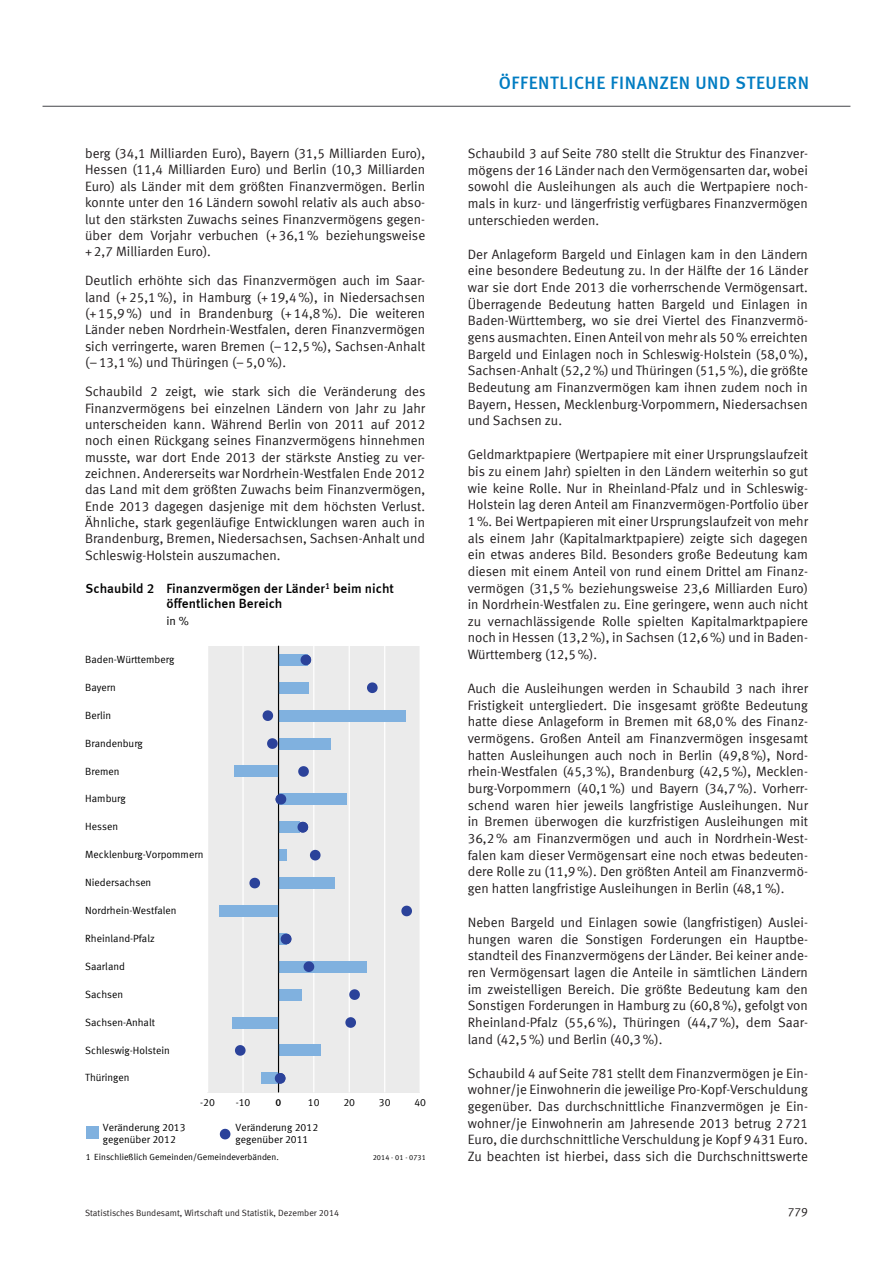
<style>
.page{position:relative;width:893px;height:1263px;background:#fff}
.page>*{position:absolute;margin:0;border:0;box-sizing:border-box;transform-origin:0 0}
.t1{font:18px "Meta Medium LF";letter-spacing:.03em;color:#007cc2}
.Grundtext__9_p{font:13.5px/16.6px "Meta Normal LF";letter-spacing:.005em;color:#231f20;text-align:justify}
.t2{font:700 13.35px "Meta Normal LF";color:#000}
.t3{font:12px "Meta Normal LF";color:#231f20}
.t4{font:11.85px "Meta Normal LF";color:#000}
.t5{font:10.5px/12.3px "Meta Normal LF";color:#000}
.t6{font:700 10.5px "Meta Normal LF";color:#000}
.t7{font:9px "Meta Normal LF";letter-spacing:.005em;color:#231f20}
.t8{font:8.85px "Meta Normal LF";letter-spacing:.005em;color:#000}
.t9{font:700 8.85px "Meta Normal LF";color:#000}
.t10{font:7.35px "Meta Normal LF";color:#000}
</style>
<div class="page">
<hr style="left:43px;top:106px;width:807px;height:1px;background:#6c6d70">
<div style="left:208px;top:646px;width:212px;height:446px;background:#ebebeb"></div>
<hr style="left:242px;top:646px;width:2px;height:446px;background:#fff">
<hr style="left:313px;top:646px;width:1px;height:446px;background:#fff">
<hr style="left:349px;top:646px;width:1px;height:446px;background:#fff">
<hr style="left:384px;top:646px;width:1px;height:446px;background:#fff">
<svg style="left:367px;top:682px;width:11px;height:11px"></svg>
<svg style="left:263px;top:710px;width:10px;height:11px"></svg>
<svg style="left:267px;top:738px;width:11px;height:11px"></svg>
<svg style="left:298px;top:766px;width:11px;height:11px"></svg>
<svg style="left:310px;top:850px;width:11px;height:10px"></svg>
<svg style="left:249px;top:878px;width:11px;height:10px"></svg>
<svg style="left:401px;top:906px;width:11px;height:10px"></svg>
<svg style="left:349px;top:989px;width:11px;height:11px"></svg>
<svg style="left:345px;top:1017px;width:11px;height:11px"></svg>
<svg style="left:235px;top:1045px;width:11px;height:11px"></svg>
<div style="left:278px;top:654px;width:30px;height:11px;background:#80b1df"></div>
<div style="left:278px;top:682px;width:31px;height:11px;background:#80b1df"></div>
<div style="left:278px;top:710px;width:128px;height:11px;background:#80b1df"></div>
<div style="left:278px;top:738px;width:53px;height:11px;background:#80b1df"></div>
<div style="left:234px;top:766px;width:44px;height:11px;background:#80b1df"></div>
<div style="left:278px;top:794px;width:69px;height:11px;background:#80b1df"></div>
<div style="left:278px;top:822px;width:22px;height:11px;background:#80b1df"></div>
<div style="left:278px;top:849px;width:9px;height:12px;background:#80b1df"></div>
<div style="left:278px;top:877px;width:57px;height:12px;background:#80b1df"></div>
<div style="left:219px;top:905px;width:59px;height:11px;background:#80b1df"></div>
<svg style="left:279px;top:933px;width:2px;height:11px"></svg>
<div style="left:278px;top:961px;width:89px;height:11px;background:#80b1df"></div>
<div style="left:278px;top:989px;width:24px;height:11px;background:#80b1df"></div>
<div style="left:232px;top:1017px;width:46px;height:11px;background:#80b1df"></div>
<div style="left:278px;top:1045px;width:43px;height:11px;background:#80b1df"></div>
<div style="left:261px;top:1073px;width:17px;height:11px;background:#80b1df"></div>
<hr style="left:278px;top:646px;width:1px;height:446px;background:#000">
<div style="left:86px;top:1126px;width:13px;height:13px;background:#80b1df"></div>
<svg style="left:281px;top:933px;width:10px;height:11px"></svg>
<svg style="left:297px;top:822px;width:11px;height:10px"></svg>
<svg style="left:300px;top:654px;width:11px;height:11px"></svg>
<svg style="left:220px;top:1129px;width:10px;height:10px"></svg>
<svg style="left:275px;top:1073px;width:10px;height:10px"></svg>
<svg style="left:276px;top:794px;width:10px;height:11px"></svg>
<svg style="left:304px;top:961px;width:10px;height:11px"></svg>
<p class="Grundtext__9_p" style="left:85px;top:145px;width:342px">berg (34,1 Milliarden Euro), Bayern (31,5 Milliarden Euro), Hessen (11,4 Milliarden Euro) und Berlin (10,3 Milliarden Euro) als Länder mit dem größten Finanzvermögen. Berlin konnte unter den 16 Ländern sowohl relativ als auch abso&shy;lut den stärksten Zuwachs seines Finanzvermögens gegen&shy;über dem Vorjahr verbuchen (+36,1% beziehungsweise +2,7 Milliarden Euro).</p>
<p class="Grundtext__9_p" style="left:85px;top:272px;width:342px">Deutlich erhöhte sich das Finanzvermögen auch im Saar&shy;land (+25,1%), in Hamburg (+19,4%), in Niedersachsen (+15,9%) und in Brandenburg (+14,8%). Die weiteren Länder neben Nordrhein-Westfalen, deren Finanzvermögen sich verringerte, waren Bremen (–12,5%), Sachsen-Anhalt (–13,1%) und Thüringen (–5,0%).</p>
<p class="Grundtext__9_p" style="left:85px;top:383px;width:342px">Schaubild 2 zeigt, wie stark sich die Veränderung des Finanzvermögens bei einzelnen Ländern von Jahr zu Jahr unterscheiden kann. Während Berlin von 2011 auf 2012 noch einen Rückgang seines Finanzvermögens hinnehmen musste, war dort Ende 2013 der stärkste Anstieg zu ver&shy;zeichnen. Andererseits war Nordrhein-Westfalen Ende 2012 das Land mit dem größten Zuwachs beim Finanzvermögen, Ende 2013 dagegen dasjenige mit dem höchsten Verlust.<br>Ähnliche, stark gegenläufige Entwicklungen waren auch in Brandenburg, Bremen, Niedersachsen, Sachsen-Anhalt und Schleswig-Holstein auszumachen.</p>
<p class="t9" style="left:325px;top:580px;width:6px">1</p>
<p class="t2" style="left:86px;top:581px;width:310px">Schaubild 2 Finanzvermögen der Länder beim nicht</p>
<p class="t2" style="left:166px;top:596px;width:118px">öffentlichen Bereich</p>
<p class="t4" style="left:166px;top:614px;width:24px">in %</p>
<p class="t5" style="left:85px;top:653px;width:91px">Baden-Württemberg</p>
<p class="t5" style="left:85px;top:681px;width:32px">Bayern</p>
<p class="t5" style="left:85px;top:709px;width:28px">Berlin</p>
<p class="t5" style="left:85px;top:737px;width:59px">Brandenburg</p>
<p class="t5" style="left:85px;top:765px;width:36px">Bremen</p>
<p class="t5" style="left:85px;top:792px;width:42px">Hamburg</p>
<p class="t5" style="left:85px;top:820px;width:34px">Hessen</p>
<p class="t5" style="left:85px;top:848px;width:120px">Mecklenburg-Vorpommern</p>
<p class="t5" style="left:85px;top:876px;width:68px">Niedersachsen</p>
<p class="t5" style="left:85px;top:904px;width:93px">Nordrhein-Westfalen</p>
<p class="t5" style="left:85px;top:932px;width:71px">Rheinland-Pfalz</p>
<p class="t5" style="left:85px;top:960px;width:41px">Saarland</p>
<p class="t5" style="left:85px;top:988px;width:39px">Sachsen</p>
<p class="t5" style="left:85px;top:1016px;width:71px">Sachsen-Anhalt</p>
<p class="t5" style="left:85px;top:1043px;width:86px">Schleswig-Holstein</p>
<p class="t5" style="left:85px;top:1071px;width:46px">Thüringen</p>
<p class="t5" style="left:200px;top:1096px;width:16px">-20</p>
<p class="t5" style="left:236px;top:1096px;width:16px">-10</p>
<p class="t6" style="left:275px;top:1096px;width:7px">0</p>
<p class="t5" style="left:308px;top:1096px;width:13px">10</p>
<p class="t5" style="left:343px;top:1096px;width:13px">20</p>
<p class="t5" style="left:379px;top:1096px;width:13px">30</p>
<p class="t5" style="left:414px;top:1096px;width:13px">40</p>
<p class="t5" style="left:103px;top:1121px;width:84px">Veränderung 2013 gegenüber 2012</p>
<p class="t5" style="left:236px;top:1121px;width:84px">Veränderung 2012 gegenüber 2011</p>
<p class="t8" style="left:86px;top:1152px;width:195px">1 Einschließlich Gemeinden/Gemeindeverbänden.</p>
<p class="t10" style="left:373px;top:1153px;width:54px">2014 - 01 - 0731</p>
<h1 class="t1" style="left:499px;top:72px;width:312px">ÖFFENTLICHE FINANZEN UND STEUERN</h1>
<p class="Grundtext__9_p" style="left:468px;top:145px;width:342px">Schaubild 3 auf Seite 780 stellt die Struktur des Finanzver&shy;mögens der 16 Länder nach den Vermögensarten dar, wobei sowohl die Ausleihungen als auch die Wertpapiere noch&shy;mals in kurz- und längerfristig verfügbares Finanzvermögen unterschieden werden.</p>
<p class="Grundtext__9_p" style="left:468px;top:246px;width:342px">Der Anlageform Bargeld und Einlagen kam in den Ländern eine besondere Bedeutung zu. In der Hälfte der 16 Länder war sie dort Ende 2013 die vorherrschende Vermögensart.<br>Überragende Bedeutung hatten Bargeld und Einlagen in Baden-Württemberg, wo sie drei Viertel des Finanzvermö&shy;gens ausmachten. Einen Anteil von mehr als 50% erreichten Bargeld und Einlagen noch in Schleswig-Holstein (58,0%), Sachsen-Anhalt (52,2%) und Thüringen (51,5%), die größte Bedeutung am Finanzvermögen kam ihnen zudem noch in Bayern, Hessen, Mecklenburg-Vorpommern, Niedersachsen und Sachsen zu.</p>
<p class="Grundtext__9_p" style="left:468px;top:446px;width:342px">Geldmarktpapiere (Wertpapiere mit einer Ursprungslaufzeit bis zu einem Jahr) spielten in den Ländern weiterhin so gut wie keine Rolle. Nur in Rheinland-Pfalz und in Schleswig-Holstein lag deren Anteil am Finanzvermögen-Portfolio über 1%. Bei Wertpapieren mit einer Ursprungslaufzeit von mehr als einem Jahr (Kapitalmarktpapiere) zeigte sich dagegen ein etwas anderes Bild. Besonders große Bedeutung kam diesen mit einem Anteil von rund einem Drittel am Finanz&shy;vermögen (31,5% beziehungsweise 23,6 Milliarden Euro) in Nordrhein-Westfalen zu. Eine geringere, wenn auch nicht zu vernachlässigende Rolle spielten Kapitalmarktpapiere noch in Hessen (13,2%), in Sachsen (12,6%) und in Baden-Württemberg (12,5%).</p>
<p class="Grundtext__9_p" style="left:468px;top:680px;width:342px">Auch die Ausleihungen werden in Schaubild 3 nach ihrer Fristigkeit untergliedert. Die insgesamt größte Bedeutung hatte diese Anlageform in Bremen mit 68,0% des Finanz&shy;vermögens. Großen Anteil am Finanzvermögen insgesamt hatten Ausleihungen auch noch in Berlin (49,8%), Nord&shy;rhein-Westfalen (45,3%), Brandenburg (42,5%), Mecklen&shy;burg-Vorpommern (40,1%) und Bayern (34,7%). Vorherr&shy;schend waren hier jeweils langfristige Ausleihungen. Nur in Bremen überwogen die kurzfristigen Ausleihungen mit 36,2% am Finanzvermögen und auch in Nordrhein-West&shy;falen kam dieser Vermögensart eine noch etwas bedeuten&shy;dere Rolle zu (11,9%). Den größten Anteil am Finanzvermö&shy;gen hatten langfristige Ausleihungen in Berlin (48,1%).</p>
<p class="Grundtext__9_p" style="left:468px;top:914px;width:342px">Neben Bargeld und Einlagen sowie (langfristigen) Auslei&shy;hungen waren die Sonstigen Forderungen ein Hauptbe&shy;standteil des Finanzvermögens der Länder. Bei keiner ande&shy;ren Vermögensart lagen die Anteile in sämtlichen Ländern im zweistelligen Bereich. Die größte Bedeutung kam den Sonstigen Forderungen in Hamburg zu (60,8%), gefolgt von Rheinland-Pfalz (55,6%), Thüringen (44,7%), dem Saar&shy;land (42,5%) und Berlin (40,3%).</p>
<p class="Grundtext__9_p" style="left:468px;top:1064px;width:342px">Schaubild 4 auf Seite 781 stellt dem Finanzvermögen je Ein&shy;wohner/je Einwohnerin die jeweilige Pro-Kopf-Verschuldung gegenüber. Das durchschnittliche Finanzvermögen je Ein&shy;wohner/je Einwohnerin am Jahresende 2013 betrug 2721<br>Euro, die durchschnittliche Verschuldung je Kopf 9431 Euro.<br>Zu beachten ist hierbei, dass sich die Durchschnittswerte</p>
<p class="t7" style="left:85px;top:1208px;width:256px">Statistisches Bundesamt, Wirtschaft und Statistik, Dezember 2014</p>
<p class="t3" style="left:788px;top:1205px;width:22px">779</p>
</div>
